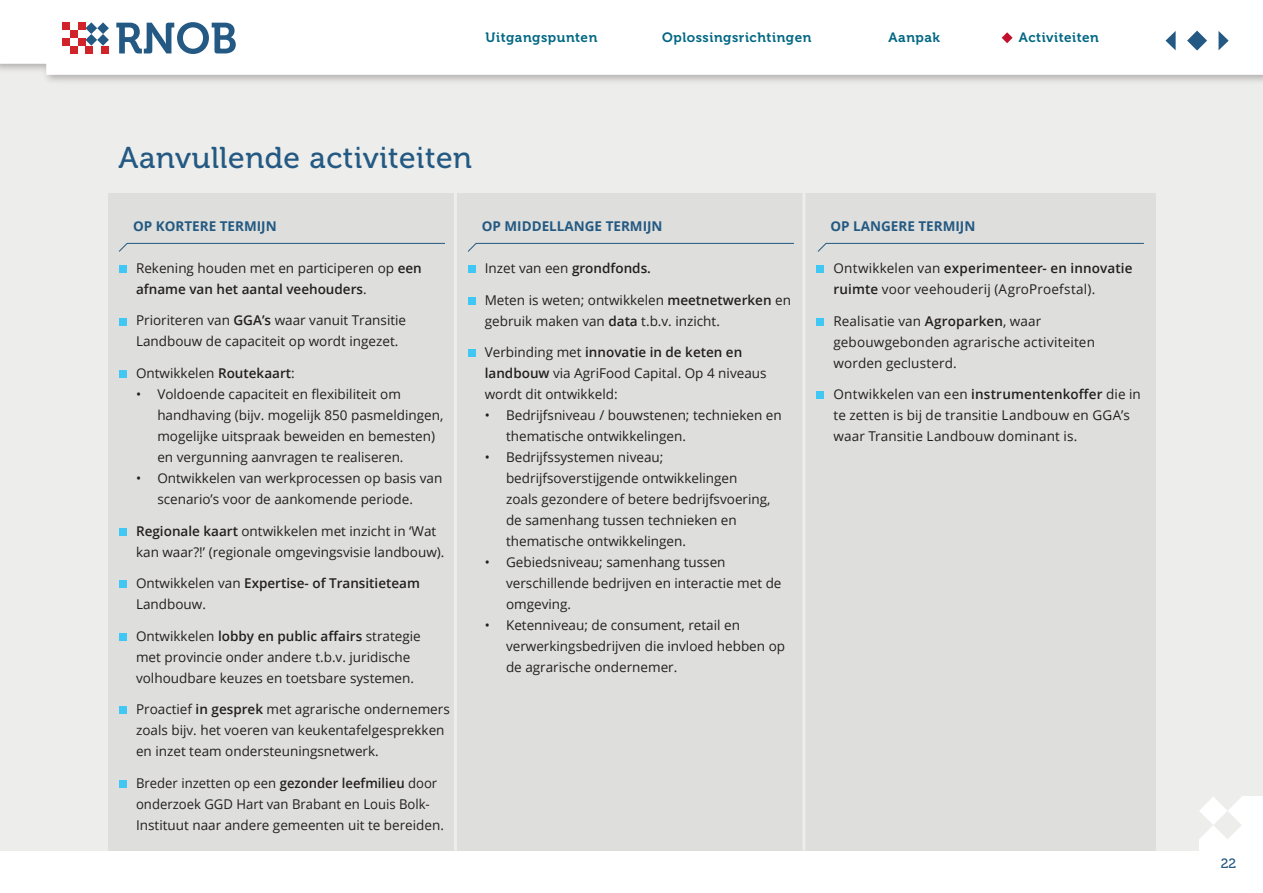
<style>
.page{position:relative;width:1263px;height:893px;background:#fff}
.page>*{position:absolute;margin:0;border:0;box-sizing:border-box;transform-origin:0 0}
.t1{font:30px "Museo 500";letter-spacing:.02em;color:#235982}
.t2{font:13.5px/21px "Open Sans";color:#231f20}
.t3{font:700 13.5px "Open Sans";color:#235982}
.t4{font:13.5px "Museo 700";letter-spacing:.04em;color:#006783}
.t5{font:600 13.5px/21px "Open Sans";color:#231f20}
.t6{font:13.5px "Museo 500";color:#235982}
.s1{font-weight:600}
.s2{font-weight:400}
</style>
<div class="page">
<div style="left:0;top:60px;width:1263px;height:796px;background:#ededeb"></div>
<div style="left:1199px;top:796px;width:64px;height:60px;background:#fff"></div>
<svg style="left:1199px;top:796px;width:43px;height:43px"></svg>
<div style="left:0;top:851px;width:1263px;height:42px;background:#fff"></div>
<div style="left:108px;top:193px;width:1047px;height:658px;background:#dededc"></div>
<div style="left:119px;top:265px;width:8px;height:8px;background:#40c7f4"></div>
<div style="left:119px;top:318px;width:8px;height:8px;background:#40c7f4"></div>
<div style="left:119px;top:370px;width:8px;height:8px;background:#40c7f4"></div>
<div style="left:119px;top:528px;width:8px;height:8px;background:#40c7f4"></div>
<div style="left:119px;top:580px;width:8px;height:8px;background:#40c7f4"></div>
<div style="left:119px;top:633px;width:8px;height:7px;background:#40c7f4"></div>
<div style="left:119px;top:706px;width:8px;height:8px;background:#40c7f4"></div>
<div style="left:119px;top:780px;width:8px;height:8px;background:#40c7f4"></div>
<svg style="left:118px;top:243px;width:327px;height:9px"></svg>
<svg style="left:467px;top:243px;width:327px;height:9px"></svg>
<svg style="left:817px;top:243px;width:327px;height:9px"></svg>
<div style="left:468px;top:265px;width:8px;height:8px;background:#40c7f4"></div>
<div style="left:468px;top:297px;width:8px;height:7px;background:#40c7f4"></div>
<div style="left:468px;top:349px;width:8px;height:8px;background:#40c7f4"></div>
<div style="left:816px;top:265px;width:8px;height:8px;background:#40c7f4"></div>
<div style="left:816px;top:318px;width:8px;height:8px;background:#40c7f4"></div>
<div style="left:816px;top:391px;width:8px;height:8px;background:#40c7f4"></div>
<hr style="left:454px;top:185px;width:3px;height:666px;background:#ededeb">
<hr style="left:802px;top:185px;width:3px;height:666px;background:#ededeb">
<div style="left:0;top:0;width:1263px;height:85px;background:#231f20;opacity:.3"></div>
<svg style="left:0;top:0;width:1263px;height:75px"></svg>
<svg style="left:85px;top:22px;width:24px;height:24px"></svg>
<div style="left:62px;top:22px;width:8px;height:8px;background:#d1232a"></div>
<div style="left:78px;top:22px;width:8px;height:8px;background:#d1232a"></div>
<div style="left:70px;top:30px;width:8px;height:8px;background:#d1232a"></div>
<div style="left:70px;top:46px;width:8px;height:7px;background:#d1232a"></div>
<div style="left:86px;top:46px;width:7px;height:7px;background:#d1232a"></div>
<div style="left:101px;top:46px;width:8px;height:7px;background:#d1232a"></div>
<div style="left:62px;top:38px;width:8px;height:8px;background:#d1232a"></div>
<div style="left:78px;top:38px;width:8px;height:8px;background:#d1232a"></div>
<svg style="left:116px;top:22px;width:120px;height:32px"></svg>
<svg style="left:1165px;top:31px;width:10px;height:19px"></svg>
<svg style="left:1218px;top:31px;width:10px;height:19px"></svg>
<svg style="left:1187px;top:31px;width:20px;height:20px"></svg>
<svg style="left:1002px;top:32px;width:10px;height:11px"></svg>
<p class="t4" style="left:486px;top:30px;width:113px">Uitgangspunten</p>
<p class="t4" style="left:662px;top:30px;width:151px">Oplossingsrichtingen</p>
<p class="t4" style="left:888px;top:30px;width:53px">Aanpak</p>
<p class="t4" style="left:1019px;top:30px;width:82px">Activiteiten</p>
<h1 class="t1" style="left:119px;top:141px;width:355px">Aanvullende activiteiten</h1>
<p class="t3" style="left:133px;top:217px;width:145px">OP KORTERE TERMIJN</p>
<p class="t2" style="left:136px;top:257px;width:287px">Rekening houden met en participeren op <span class="s1">een afname van het aantal veehouders</span>.</p>
<p class="t2" style="left:136px;top:310px;width:272px">Prioriteren van <span class="s1">GGA’s</span> waar vanuit Transitie<br>Landbouw de capaciteit op wordt ingezet.</p>
<p class="t2" style="left:136px;top:362px;width:160px">Ontwikkelen <span class="s1">Routekaart</span>:</p>
<p class="t2" style="left:157px;top:383px;width:288px;text-indent:-21px">• Voldoende capaciteit en flexibiliteit om handhaving (bijv. mogelijk 850 pasmeldingen, mogelijke uitspraak beweiden en bemesten) en vergunning aanvragen te realiseren.</p>
<p class="t2" style="left:136px;top:467px;width:308px;text-align:center">• Ontwikkelen van werkprocessen op basis van scenario’s voor de aankomende periode.</p>
<p class="t2" style="left:136px;top:520px;width:310px"><span class="s1">Regionale kaart</span> ontwikkelen met inzicht in ‘Wat kan waar?!’ (regionale omgevingsvisie landbouw).</p>
<p class="t5" style="left:136px;top:572px;width:285px"><span class="s2">Ontwikkelen van</span> Expertise- of Transitieteam<br><span class="s2">Landbouw.</span></p>
<p class="t2" style="left:136px;top:625px;width:286px">Ontwikkelen <span class="s1">lobby en public affairs</span> strategie met provincie onder andere t.b.v. juridische volhoudbare keuzes en toetsbare systemen.</p>
<p class="t2" style="left:136px;top:698px;width:315px">Proactief <span class="s1">in gesprek</span> met agrarische ondernemers zoals bijv. het voeren van keukentafelgesprekken en inzet team ondersteuningsnetwerk.</p>
<p class="t2" style="left:136px;top:772px;width:309px">Breder inzetten op een <span class="s1">gezonder leefmilieu</span> door onderzoek GGD Hart van Brabant en Louis Bolk-<br>Instituut naar andere gemeenten uit te bereiden.</p>
<p class="t3" style="left:482px;top:217px;width:182px">OP MIDDELLANGE TERMIJN</p>
<p class="t2" style="left:485px;top:257px;width:168px">Inzet van een <span class="s1">grondfonds.</span></p>
<p class="t2" style="left:485px;top:289px;width:308px">Meten is weten; ontwikkelen <span class="s1">meetnetwerken</span> en gebruik maken van <span class="s1">data</span> t.b.v. inzicht.</p>
<p class="t2" style="left:485px;top:341px;width:283px">Verbinding met <span class="s1">innovatie in de keten en landbouw</span> via AgriFood Capital. Op 4 niveaus wordt dit ontwikkeld:</p>
<p class="t2" style="left:506px;top:404px;width:277px;text-indent:-21px">• Bedrijfsniveau / bouwstenen; technieken en thematische ontwikkelingen.</p>
<p class="t2" style="left:506px;top:446px;width:266px;text-indent:-21px">• Bedrijfssystemen niveau; bedrijfsoverstijgende ontwikkelingen zoals gezondere of betere bedrijfsvoering, de samenhang tussen technieken en thematische ontwikkelingen.</p>
<p class="t2" style="left:506px;top:551px;width:277px;text-indent:-21px">• Gebiedsniveau; samenhang tussen verschillende bedrijven en interactie met de omgeving.</p>
<p class="t2" style="left:506px;top:614px;width:281px;text-indent:-21px">• Ketenniveau; de consument, retail en verwerkingsbedrijven die invloed hebben op de agrarische ondernemer.</p>
<p class="t3" style="left:830px;top:217px;width:146px">OP LANGERE TERMIJN</p>
<p class="t2" style="left:833px;top:257px;width:300px">Ontwikkelen van <span class="s1">experimenteer- en innovatie ruimte</span> voor veehouderij (AgroProefstal).</p>
<p class="t2" style="left:833px;top:310px;width:263px">Realisatie van <span class="s1">Agroparken</span>, waar gebouwgebonden agrarische activiteiten worden geclusterd.</p>
<p class="t2" style="left:833px;top:383px;width:309px">Ontwikkelen van een <span class="s1">instrumentenkoffer</span> die in te zetten is bij de transitie Landbouw en GGA’s waar Transitie Landbouw dominant is.</p>
<p class="t6" style="left:1221px;top:855px;width:17px">22</p>
</div>
